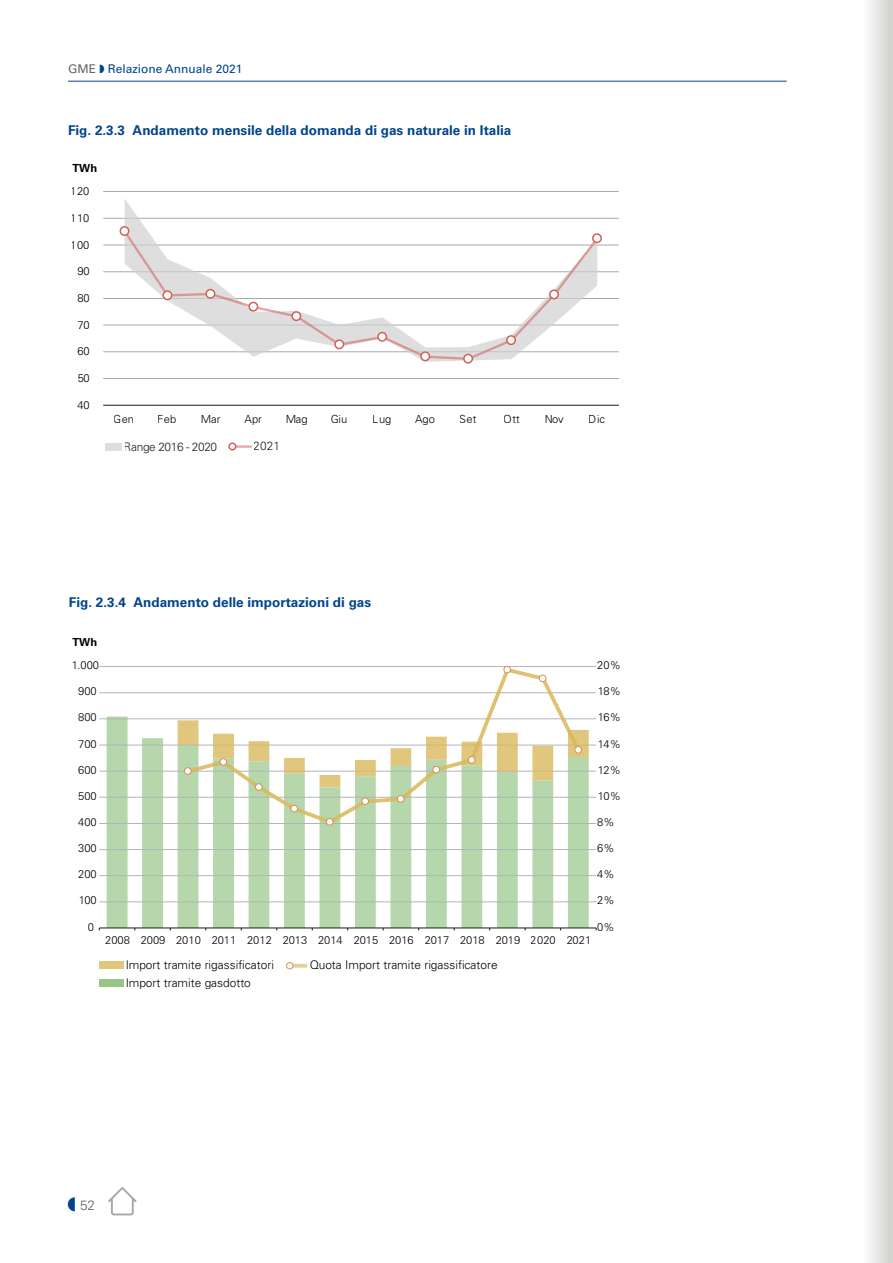
<style>
.page{position:relative;width:893px;height:1263px;background:#fff}
.page>*{position:absolute;margin:0;border:0;box-sizing:border-box;transform-origin:0 0}
.titolo_figure{font:700 13.5px "Univers LT Std";color:#02448d}
.t1{font:300 13.5px "Univers LT Std";color:#636366}
.t2{font:12px "Univers LT Std";color:#02448d}
.t3{font:300 11.85px/17.7px "Univers";color:#000001}
.t4{font:300 11.85px "Univers";letter-spacing:-.035em;color:#231f20}
.t5{font:300 11.1px "Univers";color:#000001}
.t6{font:700 11.1px "Univers";color:#000001}
.s1{color:#636366}
</style>
<div class="page">
<hr style="left:68px;top:81px;width:719px;height:1px;background:#02448d">
<hr style="left:103px;top:191px;width:516px;height:1px;background:#a8a9ad">
<hr style="left:103px;top:218px;width:516px;height:1px;background:#a8a9ad">
<hr style="left:103px;top:245px;width:516px;height:1px;background:#a8a9ad">
<hr style="left:103px;top:271px;width:516px;height:1px;background:#a8a9ad">
<hr style="left:103px;top:298px;width:516px;height:1px;background:#a8a9ad">
<hr style="left:103px;top:325px;width:516px;height:1px;background:#a8a9ad">
<hr style="left:103px;top:351px;width:516px;height:1px;background:#a8a9ad">
<hr style="left:103px;top:378px;width:516px;height:1px;background:#a8a9ad">
<svg style="left:125px;top:199px;width:472px;height:163px"></svg>
<hr style="left:103px;top:405px;width:516px;height:1px;background:#231f20">
<svg style="left:124px;top:231px;width:474px;height:129px"></svg>
<div style="left:120px;top:227px;width:9px;height:8px;background:#fff;border-radius:50%"></div>
<div style="left:120px;top:226px;width:9px;height:10px;border:1px solid #d35e56;border-radius:50%"></div>
<svg style="left:163px;top:291px;width:9px;height:8px"></svg>
<div style="left:162px;top:290px;width:10px;height:10px;border:1px solid #d35e56;border-radius:50%"></div>
<svg style="left:206px;top:290px;width:9px;height:8px"></svg>
<div style="left:205px;top:289px;width:10px;height:10px;border:1px solid #d35e56;border-radius:50%"></div>
<svg style="left:249px;top:302px;width:9px;height:9px"></svg>
<div style="left:248px;top:302px;width:10px;height:10px;border:1px solid #d35e56;border-radius:50%"></div>
<svg style="left:292px;top:312px;width:9px;height:8px"></svg>
<div style="left:291px;top:311px;width:10px;height:10px;border:1px solid #d35e56;border-radius:50%"></div>
<svg style="left:335px;top:340px;width:8px;height:9px"></svg>
<div style="left:334px;top:339px;width:10px;height:10px;border:1px solid #d35e56;border-radius:50%"></div>
<svg style="left:378px;top:333px;width:8px;height:8px"></svg>
<div style="left:377px;top:332px;width:10px;height:10px;border:1px solid #d35e56;border-radius:50%"></div>
<svg style="left:421px;top:352px;width:8px;height:9px"></svg>
<div style="left:420px;top:351px;width:10px;height:10px;border:1px solid #d35e56;border-radius:50%"></div>
<svg style="left:464px;top:354px;width:8px;height:9px"></svg>
<div style="left:463px;top:354px;width:10px;height:10px;border:1px solid #d35e56;border-radius:50%"></div>
<svg style="left:507px;top:336px;width:8px;height:8px"></svg>
<div style="left:506px;top:335px;width:10px;height:10px;border:1px solid #d35e56;border-radius:50%"></div>
<svg style="left:550px;top:290px;width:8px;height:9px"></svg>
<div style="left:549px;top:289px;width:10px;height:10px;border:1px solid #d35e56;border-radius:50%"></div>
<svg style="left:593px;top:234px;width:8px;height:8px"></svg>
<div style="left:592px;top:233px;width:10px;height:10px;border:1px solid #d35e56;border-radius:50%"></div>
<hr style="left:233px;top:445px;width:19px;height:3px;background:#d35e56">
<div style="left:228px;top:442px;width:8px;height:8px;border:1px solid #d35e56;border-radius:50%"></div>
<div style="left:105px;top:444px;width:17px;height:7px;background:#dedede"></div>
<svg style="left:107px;top:716px;width:482px;height:211px;fill:#b5d7ab"></svg>
<hr style="left:99px;top:666px;width:497px;height:1px;background:#b2b6b6">
<hr style="left:99px;top:692px;width:497px;height:1px;background:#b2b6b6">
<hr style="left:99px;top:718px;width:497px;height:1px;background:#b2b6b6">
<hr style="left:99px;top:745px;width:497px;height:1px;background:#b2b6b6">
<hr style="left:99px;top:771px;width:497px;height:1px;background:#b2b6b6">
<hr style="left:99px;top:797px;width:497px;height:1px;background:#b2b6b6">
<hr style="left:99px;top:823px;width:497px;height:1px;background:#b2b6b6">
<hr style="left:99px;top:849px;width:497px;height:1px;background:#b2b6b6">
<hr style="left:99px;top:875px;width:497px;height:1px;background:#b2b6b6">
<hr style="left:99px;top:902px;width:497px;height:1px;background:#b2b6b6">
<svg style="left:178px;top:720px;width:411px;height:67px"></svg>
<hr style="left:99px;top:927px;width:497px;height:1px;background:#231f20">
<svg style="left:188px;top:668px;width:392px;height:156px"></svg>
<div style="left:184px;top:768px;width:7px;height:6px;background:#fff;border-radius:50%"></div>
<div style="left:184px;top:767px;width:8px;height:8px;border:1px solid #d78e55;border-radius:50%"></div>
<div style="left:220px;top:759px;width:7px;height:6px;background:#fff;border-radius:50%"></div>
<div style="left:219px;top:758px;width:8px;height:8px;border:1px solid #d78e55;border-radius:50%"></div>
<div style="left:255px;top:784px;width:7px;height:6px;background:#fff;border-radius:50%"></div>
<div style="left:255px;top:783px;width:8px;height:8px;border:1px solid #d78e55;border-radius:50%"></div>
<div style="left:291px;top:805px;width:7px;height:7px;background:#fff;border-radius:50%"></div>
<div style="left:290px;top:805px;width:8px;height:7px;border:1px solid #d78e55;border-radius:50%"></div>
<div style="left:326px;top:818px;width:7px;height:7px;background:#fff;border-radius:50%"></div>
<div style="left:326px;top:818px;width:7px;height:7px;border:1px solid #d78e55;border-radius:50%"></div>
<div style="left:362px;top:798px;width:7px;height:6px;background:#fff;border-radius:50%"></div>
<div style="left:361px;top:797px;width:8px;height:8px;border:1px solid #d78e55;border-radius:50%"></div>
<div style="left:397px;top:795px;width:7px;height:7px;background:#fff;border-radius:50%"></div>
<div style="left:397px;top:795px;width:7px;height:8px;border:1px solid #d78e55;border-radius:50%"></div>
<div style="left:433px;top:766px;width:6px;height:7px;background:#fff;border-radius:50%"></div>
<div style="left:432px;top:766px;width:8px;height:7px;border:1px solid #d78e55;border-radius:50%"></div>
<div style="left:468px;top:757px;width:7px;height:6px;background:#fff;border-radius:50%"></div>
<div style="left:468px;top:756px;width:7px;height:8px;border:1px solid #d78e55;border-radius:50%"></div>
<div style="left:504px;top:666px;width:6px;height:7px;background:#fff;border-radius:50%"></div>
<div style="left:503px;top:666px;width:8px;height:7px;border:1px solid #d78e55;border-radius:50%"></div>
<div style="left:539px;top:675px;width:7px;height:7px;background:#fff;border-radius:50%"></div>
<div style="left:539px;top:675px;width:7px;height:7px;border:1px solid #d78e55;border-radius:50%"></div>
<div style="left:575px;top:746px;width:6px;height:7px;background:#fff;border-radius:50%"></div>
<div style="left:574px;top:746px;width:8px;height:8px;border:1px solid #d78e55;border-radius:50%"></div>
<div style="left:99px;top:979px;width:24px;height:8px;background:#95c686"></div>
<div style="left:99px;top:961px;width:24px;height:8px;background:#e1c77e"></div>
<svg style="left:292px;top:964px;width:15px;height:4px"></svg>
<div style="left:286px;top:962px;width:7px;height:7px;border:1px solid #d78e55;border-radius:50%"></div>
<div style="left:859px;top:0;width:34px;height:1263px;background:linear-gradient(to right,#fff,#d1d1cf)"></div>
<svg style="left:108px;top:1187px;width:29px;height:28px"></svg>
<p class="t2" style="left:68px;top:62px;width:176px"><span class="s1">GME</span> ◗ Relazione Annuale 2021</p>
<p class="titolo_figure" style="left:68px;top:122px;width:445px">Fig. 2.3.3 Andamento mensile della domanda di gas naturale in Italia</p>
<p class="t6" style="left:72px;top:161px;width:26px">TWh</p>
<p class="t5" style="left:71px;top:185px;width:20px">120</p>
<p class="t5" style="left:71px;top:211px;width:20px">110</p>
<p class="t5" style="left:71px;top:238px;width:20px">100</p>
<p class="t5" style="left:77px;top:265px;width:14px">90</p>
<p class="t5" style="left:77px;top:291px;width:14px">80</p>
<p class="t5" style="left:77px;top:318px;width:14px">70</p>
<p class="t5" style="left:77px;top:345px;width:14px">60</p>
<p class="t5" style="left:77px;top:371px;width:14px">50</p>
<p class="t5" style="left:77px;top:398px;width:14px">40</p>
<p class="t5" style="left:114px;top:412px;width:22px">Gen</p>
<p class="t5" style="left:158px;top:412px;width:20px">Feb</p>
<p class="t5" style="left:201px;top:412px;width:21px">Mar</p>
<p class="t5" style="left:245px;top:412px;width:19px">Apr</p>
<p class="t5" style="left:285px;top:412px;width:24px">Mag</p>
<p class="t5" style="left:330px;top:412px;width:18px">Giu</p>
<p class="t5" style="left:373px;top:412px;width:20px">Lug</p>
<p class="t5" style="left:415px;top:412px;width:21px">Ago</p>
<p class="t5" style="left:460px;top:412px;width:18px">Set</p>
<p class="t5" style="left:504px;top:412px;width:18px">Ott</p>
<p class="t5" style="left:544px;top:412px;width:21px">Nov</p>
<p class="t5" style="left:589px;top:412px;width:18px">Dic</p>
<p class="t4" style="left:124px;top:439px;width:95px">Range 2016 - 2020</p>
<p class="t4" style="left:254px;top:439px;width:28px">2021</p>
<p class="titolo_figure" style="left:69px;top:594px;width:304px">Fig. 2.3.4 Andamento delle importazioni di gas</p>
<p class="t6" style="left:72px;top:636px;width:26px">TWh</p>
<p class="t5" style="left:71px;top:659px;width:29px">1.000</p>
<p class="t5" style="left:597px;top:659px;width:25px">20%</p>
<p class="t5" style="left:78px;top:685px;width:20px">900</p>
<p class="t5" style="left:597px;top:685px;width:25px">18%</p>
<p class="t5" style="left:78px;top:711px;width:20px">800</p>
<p class="t5" style="left:597px;top:711px;width:25px">16%</p>
<p class="t5" style="left:78px;top:737px;width:20px">700</p>
<p class="t5" style="left:597px;top:737px;width:25px">14%</p>
<p class="t5" style="left:78px;top:763px;width:20px">600</p>
<p class="t5" style="left:597px;top:763px;width:25px">12%</p>
<p class="t5" style="left:78px;top:789px;width:20px">500</p>
<p class="t5" style="left:597px;top:789px;width:25px">10%</p>
<p class="t5" style="left:78px;top:815px;width:20px">400</p>
<p class="t5" style="left:597px;top:815px;width:19px">8%</p>
<p class="t5" style="left:78px;top:841px;width:20px">300</p>
<p class="t5" style="left:597px;top:841px;width:19px">6%</p>
<p class="t5" style="left:78px;top:868px;width:20px">200</p>
<p class="t5" style="left:597px;top:868px;width:19px">4%</p>
<p class="t5" style="left:78px;top:894px;width:20px">100</p>
<p class="t5" style="left:597px;top:894px;width:19px">2%</p>
<p class="t5" style="left:88px;top:920px;width:8px">0</p>
<p class="t5" style="left:597px;top:920px;width:19px">0%</p>
<p class="t5" style="left:105px;top:933px;width:488px">2008 2009 2010 2011 2012 2013 2014 2015 2016 2017 2018 2019 2020 2021</p>
<p class="t3" style="left:125px;top:956px;width:150px">Import tramite rigassificatori<br>Import tramite gasdotto</p>
<p class="t3" style="left:309px;top:956px;width:190px">Quota Import tramite rigassificatore</p>
<p class="t1" style="left:80px;top:1197px;width:17px">52</p>
</div>
